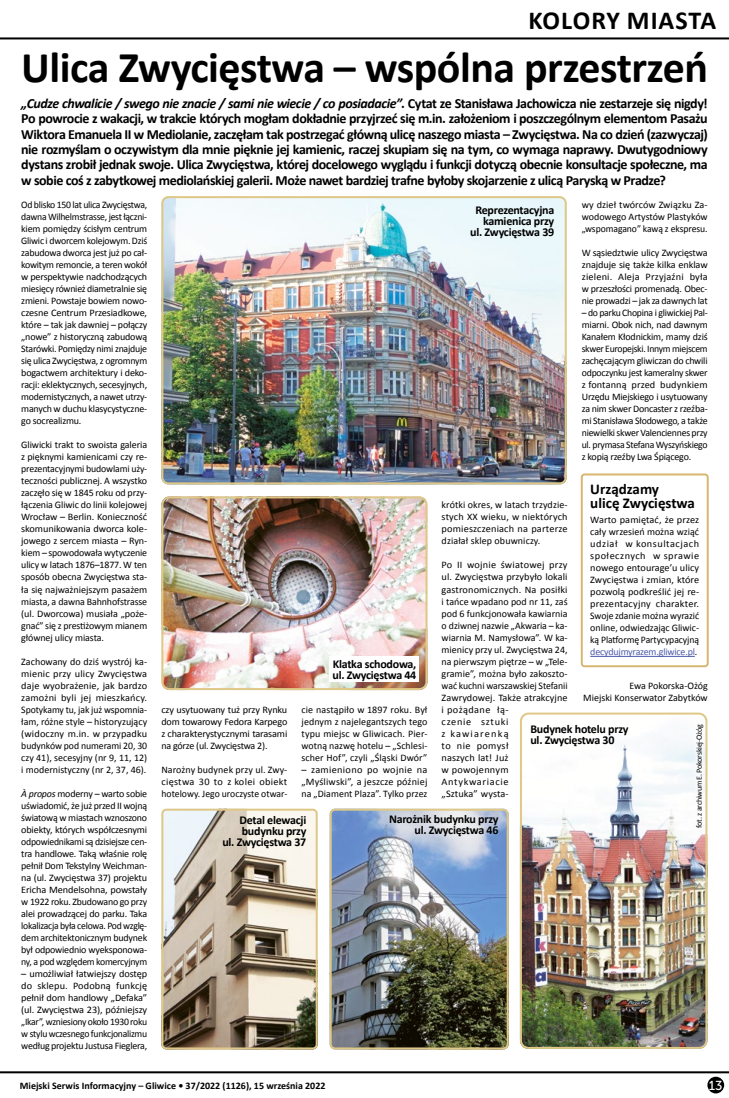
<style>
.page{position:relative;width:729px;height:1098px;background:#fff}
.page>*{position:absolute;margin:0;border:0;box-sizing:border-box;transform-origin:0 0}
.t1{font:700 44px "Calibri";letter-spacing:-.01em;color:#000}
.t2{font:700 26px "Calibri";letter-spacing:.035em;color:#000}
.t3{font:700 15px/14px "Calibri";color:#000}
.t4{font:700 14px/15.4px "Calibri";letter-spacing:-.035em;color:#000;text-align:justify}
.t5{font:13px "Museo Sans 500";color:#fff}
.t6{font:700 12px/11px "Calibri";letter-spacing:-.02em;color:#000;text-align:right}
.t7{font:10px/12px "Calibri";letter-spacing:-.005em;color:#000;text-align:justify}
.t8{font:700 10px "Calibri";color:#000}
.t9{font:8px "Calibri";letter-spacing:-.03em;color:#000}
.s1{font-style:italic}
.s2{color:#4c59a9}
</style>
<div class="page">
<hr style="left:0;top:37px;width:729px;height:2px;background:#000">
<hr style="left:0;top:1070px;width:729px;height:2px;background:#000">
<div style="left:707px;top:1076px;width:17px;height:16px;background:#000;border-radius:50%"></div>
<div style="left:580px;top:473px;width:128px;height:194px;border:2px solid #d7b771;border-radius:3px"></div>
<hr style="left:590px;top:656px;width:104px;height:1px;background:#4c59a9">
<img style="left:161px;top:499px;width:266px;height:190px">
<div style="left:161px;top:496px;width:266px;height:193px;border:2px solid #dfc887;border-radius:7px"></div>
<img style="left:332px;top:811px;width:176px;height:238px">
<div style="left:329px;top:808px;width:179px;height:241px;border:2px solid #dfc887;border-radius:4px"></div>
<img style="left:164px;top:811px;width:153px;height:238px">
<div style="left:161px;top:808px;width:156px;height:241px;border:2px solid #dfc887;border-radius:4px"></div>
<img style="left:164px;top:196px;width:402px;height:288px">
<div style="left:161px;top:196px;width:405px;height:288px;border:2px solid #dfc887;border-radius:6px"></div>
<img style="left:520px;top:715px;width:187px;height:333px">
<div style="left:520px;top:712px;width:187px;height:336px;border:2px solid #dfc887;border-radius:8px"></div>
<div style="left:329px;top:655px;width:90px;height:26px;background:#fff"></div>
<div style="left:689px;top:717px;width:20px;height:116px;background:#fff;opacity:.75"></div>
<h2 class="t2" style="left:528px;top:4px;width:189px">KOLORY MIASTA</h2>
<h1 class="t1" style="left:21px;top:39px;width:688px">Ulica Zwycięstwa – wspólna przestrzeń</h1>
<p class="t4" style="left:21px;top:95px;width:687px"><span class="s1">„Cudze chwalicie / swego nie znacie / sami nie wiecie / co posiadacie”</span>. Cytat ze Stanisława Jachowicza nie zestarzeje się nigdy!<br>Po powrocie z wakacji, w trakcie których mogłam dokładnie przyjrzeć się m.in. założeniom i poszczególnym elementom Pasażu Wiktora Emanuela II w Mediolanie, zaczęłam tak postrzegać główną ulicę naszego miasta – Zwycięstwa. Na co dzień (zazwyczaj) nie rozmyślam o oczywistym dla mnie pięknie jej kamienic, raczej skupiam się na tym, co wymaga naprawy. Dwutygodniowy dystans zrobił jednak swoje. Ulica Zwycięstwa, której docelowego wyglądu i funkcji dotyczą obecnie konsultacje społeczne, ma w sobie coś z zabytkowej mediolańskiej galerii. Może nawet bardziej trafne byłoby skojarzenie z ulicą Paryską w Pradze?</p>
<p class="t7" style="left:21px;top:199px;width:127px">Od blisko 150 lat ulica Zwycięstwa, dawna Wilhelmstrasse, jest łączni&shy;kiem pomiędzy ścisłym centrum Gliwic i dworcem kolejowym. Dziś zabudowa dworca jest już po cał&shy;kowitym remoncie, a teren wokół w perspektywie nadchodzących miesięcy również diametralnie się zmieni. Powstaje bowiem nowo&shy;czesne Centrum Przesiadkowe, które – tak jak dawniej – połączy „nowe” z historyczną zabudową Starówki. Pomiędzy nimi znajduje się ulica Zwycięstwa, z ogromnym bogactwem architektury i deko&shy;racji: eklektycznych, secesyjnych, modernistycznych, a nawet utrzy&shy;manych w duchu klasycystyczne&shy;go socrealizmu.</p>
<p class="t7" style="left:21px;top:439px;width:127px">Gliwicki trakt to swoista galeria z pięknymi kamienicami czy re&shy;prezentacyjnymi budowlami uży&shy;teczności publicznej. A wszystko zaczęło się w 1845 roku od przy&shy;łączenia Gliwic do linii kolejowej Wrocław – Berlin. Konieczność skomunikowania dworca kole&shy;jowego z sercem miasta – Ryn&shy;kiem – spowodowała wytyczenie ulicy w latach 1876–1877. W ten sposób obecna Zwycięstwa sta&shy;ła się najważniejszym pasażem miasta, a dawna Bahnhofstrasse (ul. Dworcowa) musiała „poże&shy;gnać” się z prestiżowym mianem głównej ulicy miasta.</p>
<p class="t7" style="left:21px;top:655px;width:127px">Zachowany do dziś wystrój ka&shy;mienic przy ulicy Zwycięstwa daje wyobrażenie, jak bardzo zamożni byli jej mieszkańcy.<br>Spotykamy tu, jak już wspomnia&shy;łam, różne style – historyzujący (widoczny m.in. w przypadku budynków pod numerami 20, 30 czy 41), secesyjny (nr 9, 11, 12) i modernistyczny (nr 2, 37, 46).</p>
<p class="t7" style="left:21px;top:787px;width:127px"><span class="s1">À propos</span> moderny – warto sobie uświadomić, że już przed II wojną światową w miastach wznoszono obiekty, których współczesnymi odpowiednikami są dzisiejsze cen&shy;tra handlowe. Taką właśnie rolę pełnił Dom Tekstylny Weichman&shy;na (ul. Zwycięstwa 37) projektu Ericha Mendelsohna, powstały w 1922 roku. Zbudowano go przy alei prowadzącej do parku. Taka lokalizacja była celowa. Pod wzglę&shy;dem architektonicznym budynek był odpowiednio wyeksponowa&shy;ny, a pod względem komercyjnym</p>
<p class="t7" style="left:21px;top:967px;width:127px">– umożliwiał łatwiejszy dostęp do sklepu. Podobną funkcję pełnił dom handlowy „Defaka” (ul. Zwycięstwa 23), późniejszy „Ikar”, wzniesiony około 1930 roku w stylu wczesnego funkcjonalizmu według projektu Justusa Fieglera,</p>
<p class="t7" style="left:581px;top:199px;width:127px">wy dzieł twórców Związku Za&shy;wodowego Artystów Plastyków „wspomagano” kawą z ekspresu.</p>
<p class="t7" style="left:581px;top:247px;width:127px">W sąsiedztwie ulicy Zwycięstwa znajduje się także kilka enklaw zieleni. Aleja Przyjaźni była w przeszłości promenadą. Obec&shy;nie prowadzi – jak za dawnych lat</p>
<p class="t7" style="left:581px;top:307px;width:127px">– do parku Chopina i gliwickiej Pal&shy;miarni. Obok nich, nad dawnym Kanałem Kłodnickim, mamy dziś skwer Europejski. Innym miejscem zachęcającym gliwiczan do chwili odpoczynku jest kameralny skwer z fontanną przed budynkiem Urzędu Miejskiego i usytuowany za nim skwer Doncaster z rzeźba&shy;mi Stanisława Słodowego, a także niewielki skwer Valenciennes przy ul. prymasa Stefana Wyszyńskiego z kopią rzeźby Lwa Śpiącego.</p>
<h3 class="t3" style="left:590px;top:482px;width:106px">Urządzamy<br>ulicę Zwycięstwa</h3>
<p class="t7" style="left:590px;top:513px;width:110px">Warto pamiętać, że przez cały wrzesień można wziąć udział w konsultacjach społecznych w sprawie nowego entourage’u ulicy Zwycięstwa i zmian, które pozwolą podkreślić jej re&shy;prezentacyjny charakter.<br>Swoje zdanie można wyrazić online, odwiedzając Gliwic&shy;ką Platformę Partycypacyjną <span class="s2">decydujmyrazem.gliwice.pl</span>.</p>
<p class="t7" style="left:583px;top:679px;width:126px;text-align:right">Ewa Pokorska-Ożóg<br>Miejski Konserwator Zabytków</p>
<p class="t6" style="left:470px;top:204px;width:85px">Reprezentacyjna kamienica przy ul. Zwycięstwa 39</p>
<p class="t7" style="left:441px;top:499px;width:127px">krótki okres, w latach trzydzie&shy;stych XX wieku, w niektórych pomieszczeniach na parterze działał sklep obuwniczy.</p>
<p class="t7" style="left:441px;top:559px;width:127px;text-align:left">Po II wojnie światowej przy ul. Zwycięstwa przybyło lokali gastronomicznych. Na posiłki i tańce wpadano pod nr 11, zaś pod 6 funkcjonowała kawiarnia o dziwnej nazwie „Akwaria – ka&shy;wiarnia M. Namysłowa”. W ka&shy;mienicy przy ul. Zwycięstwa 24, na pierwszym piętrze – w „Tele&shy;gramie”, można było zakoszto&shy;wać kuchni warszawskiej Stefanii<br>Zawrydowej. Także atrakcyjne i pożądane łą-<br>czenie sztuki<br>z kawiarenką<br>to nie pomysł<br>naszych lat! Już<br>w powojennym<br>Antykwariacie<br>„Sztuka” wysta-</p>
<p class="t6" style="left:332px;top:658px;width:85px;text-align:left">Klatka schodowa, ul. Zwycięstwa 44</p>
<p class="t7" style="left:161px;top:703px;width:127px">czy usytuowany tuż przy Rynku dom towarowy Fedora Karpego z charakterystycznymi tarasami na górze (ul. Zwycięstwa 2).</p>
<p class="t7" style="left:161px;top:763px;width:127px">Narożny budynek przy ul. Zwy&shy;cięstwa 30 to z kolei obiekt hotelowy. Jego uroczyste otwar-</p>
<p class="t7" style="left:301px;top:703px;width:127px">cie nastąpiło w 1897 roku. Był jednym z najelegantszych tego typu miejsc w Gliwicach. Pier&shy;wotną nazwę hotelu – „Schlesi&shy;scher Hof”, czyli „Śląski Dwór”</p>
<p class="t7" style="left:301px;top:763px;width:127px">– zamieniono po wojnie na „Myśliwski”, a jeszcze później na „Diament Plaza”. Tylko przez</p>
<p class="t6" style="left:530px;top:723px;width:100px;text-align:left">Budynek hotelu przy ul. Zwycięstwa 30</p>
<p class="t9" style="left:694px;top:827px;width:105px;rotate:-90deg">fot. z archiwum E. Pokorskiej-Ożóg</p>
<p class="t6" style="left:222px;top:814px;width:86px">Detal elewacji budynku przy<br>ul. Zwycięstwa 37</p>
<p class="t6" style="left:389px;top:813px;width:111px">Narożnik budynku przy ul. Zwycięstwa 46</p>
<p class="t8" style="left:20px;top:1079px;width:307px">Miejski Serwis Informacyjny – Gliwice • 37/2022 (1126), 15 września 2022</p>
<h3 class="t5" style="left:708px;top:1077px;width:15px">13</h3>
</div>
